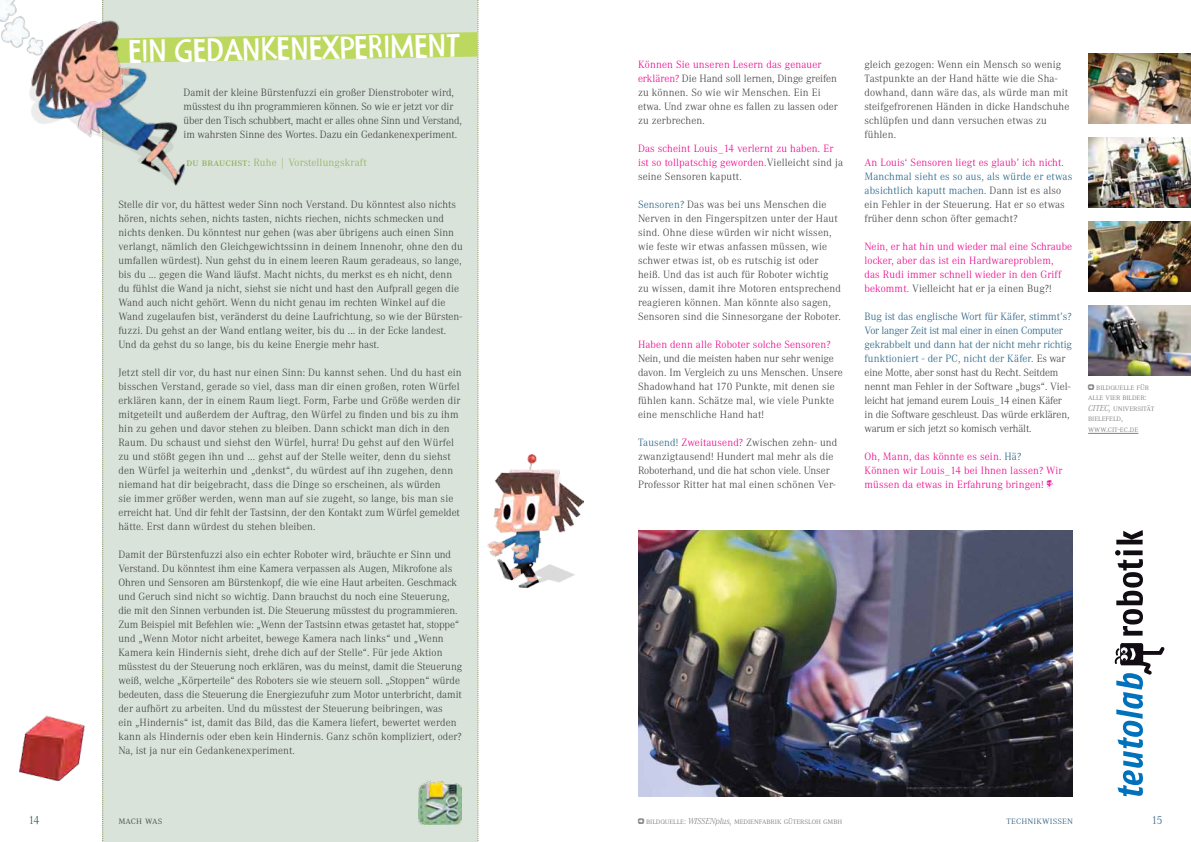
<style>
.page{position:relative;width:1191px;height:842px;background:#fff}
.page>*{position:absolute;margin:0;border:0;box-sizing:border-box;transform-origin:0 0}
.t1{font:32px "Frutimex Condensed";color:#fff}
.t2{font:300 12px "Corporate A";color:#295d5e}
.t3{font:300 12px "Corporate A";color:#3d688b}
.t4{font:300 11px/14px "Corporate A";letter-spacing:.01em;color:#414042}
.t5{font:300 11px/14px "Corporate A";letter-spacing:-.01em;color:#414042}
.t6{font:300 11px/14px "Corporate A";letter-spacing:.015em;color:#ec008c}
.t7{font:300 11px "Corporate A";letter-spacing:.015em;color:#8fb15b}
.t8{font:300 11px "Corporate ASC";letter-spacing:.01em;color:#3d688b}
.t9{font:300 11px "Corporate ASC";letter-spacing:.01em;color:#415449}
.t10{font:300 9px/10.5px "Corporate ASC";letter-spacing:-.01em;color:#808285}
.s1{font-family:"Corporate ASC";font-weight:500}
.s2{color:#ec008c}
.s3{color:#414042}
.s4{color:#235f83}
.s5{font-family:"Frutimex Condensed";font-weight:400}
.s6{font-family:"Corporate A";font-style:italic}
</style>
<div class="page">
<svg style="left:1115px;top:550px;width:28px;height:86px"></svg>
<svg style="left:1116px;top:530px;width:27px;height:14px"></svg>
<svg style="left:1114px;top:643px;width:50px;height:153px"></svg>
<img style="left:20px;top:715px;width:65px;height:65px">
<img style="left:487px;top:455px;width:96px;height:133px">
<img style="left:638px;top:530px;width:434px;height:266px">
<img style="left:1088px;top:54px;width:103px;height:70px">
<img style="left:1088px;top:222px;width:103px;height:70px">
<img style="left:1088px;top:306px;width:103px;height:70px">
<img style="left:1088px;top:138px;width:103px;height:70px">
<div style="left:102px;top:0;width:377px;height:842px;background:#dae3da"></div>
<img style="left:0;top:0;width:248px;height:216px">
<hr style="left:1088px;top:433px;width:50px;height:1px;background:#808285">
<img style="left:418px;top:781px;width:44px;height:43px">
<h1 class="t1" style="left:128px;top:31px;width:333px;rotate:-1deg">ein Gedan kenexperiment</h1>
<p class="t5" style="left:184px;top:85px;width:280px">Damit der kleine Bürstenfuzzi ein großer Dienstroboter wird, müsstest du ihn programmieren können. So wie er jetzt vor dir über den Tisch schubbert, macht er alles ohne Sinn und Verstand, im wahrsten Sinne des Wortes. Dazu ein Gedankenexperiment.</p>
<p class="t7" style="left:186px;top:156px;width:182px"><span class="s1">du brauchst:</span> Ruhe | Vorstellungskraft</p>
<p class="t4" style="left:118px;top:197px;width:346px">Stelle dir vor, du hättest weder Sinn noch Verstand. Du könntest also nichts hören, nichts sehen, nichts tasten, nichts riechen, nichts schmecken und nichts denken. Du könntest nur gehen (was aber übrigens auch einen Sinn verlangt, nämlich den Gleichgewichtssinn in deinem Innenohr, ohne den du umfallen würdest). Nun gehst du in einem leeren Raum geradeaus, so lange, bis du ... gegen die Wand läufst. Macht nichts, du merkst es eh nicht, denn du fühlst die Wand ja nicht, siehst sie nicht und hast den Aufprall gegen die Wand auch nicht gehört. Wenn du nicht genau im rechten Winkel auf die Wand zugelaufen bist, veränderst du deine Laufrichtung, so wie der Bürsten&shy;fuzzi. Du gehst an der Wand entlang weiter, bis du ... in der Ecke landest.<br>Und da gehst du so lange, bis du keine Energie mehr hast.</p>
<p class="t4" style="left:118px;top:366px;width:345px">Jetzt stell dir vor, du hast nur einen Sinn: Du kannst sehen. Und du hast ein bisschen Verstand, gerade so viel, dass man dir einen großen, roten Würfel erklären kann, der in einem Raum liegt. Form, Farbe und Größe werden dir mitgeteilt und außerdem der Auftrag, den Würfel zu finden und bis zu ihm hin zu gehen und davor stehen zu bleiben. Dann schickt man dich in den Raum. Du schaust und siehst den Würfel, hurra! Du gehst auf den Würfel zu und stößt gegen ihn und ... gehst auf der Stelle weiter, denn du siehst den Würfel ja weiterhin und „denkst“, du würdest auf ihn zugehen, denn niemand hat dir beigebracht, dass die Dinge so erscheinen, als würden<br>sie immer größer werden, wenn man auf sie zugeht, so lange, bis man sie erreicht hat. Und dir fehlt der Tastsinn, der den Kontakt zum Würfel gemeldet hätte. Erst dann würdest du stehen bleiben.</p>
<p class="t4" style="left:118px;top:548px;width:345px">Damit der Bürstenfuzzi also ein echter Roboter wird, bräuchte er Sinn und Verstand. Du könntest ihm eine Kamera verpassen als Augen, Mikrofone als Ohren und Sensoren am Bürstenkopf, die wie eine Haut arbeiten. Geschmack und Geruch sind nicht so wichtig. Dann brauchst du noch eine Steuerung, die mit den Sinnen verbunden ist. Die Steuerung müsstest du programmieren.<br>Zum Beispiel mit Befehlen wie: „Wenn der Tastsinn etwas getastet hat, stoppe“ und „Wenn Motor nicht arbeitet, bewege Kamera nach links“ und „Wenn Kamera kein Hindernis sieht, drehe dich auf der Stelle“. Für jede Aktion müsstest du der Steuerung noch erklären, was du meinst, damit die Steuerung weiß, welche „Körperteile“ des Roboters sie wie steuern soll. „Stoppen“ würde bedeuten, dass die Steuerung die Energiezufuhr zum Motor unterbricht, damit der aufhört zu arbeiten. Und du müsstest der Steuerung beibringen, was<br>ein „Hindernis“ ist, damit das Bild, das die Kamera liefert, bewertet werden kann als Hindernis oder eben kein Hindernis. Ganz schön kompliziert, oder?<br>Na, ist ja nur ein Gedankenexperiment.</p>
<p class="t4" style="left:638px;top:57px;width:201px"><span class="s2">Können Sie unseren Lesern das genauer erklären?</span> Die Hand soll lernen, Dinge greifen zu können. So wie wir Menschen. Ein Ei etwa. Und zwar ohne es fallen zu lassen oder zu zerbrechen.</p>
<p class="t6" style="left:638px;top:141px;width:207px">Das scheint Louis_14 verlernt zu haben. Er ist so tollpatschig geworden.<span class="s3">Vielleicht sind ja seine Sensoren kaputt.</span></p>
<p class="t4" style="left:638px;top:197px;width:205px"><span class="s4">Sensoren?</span> Das was bei uns Menschen die Nerven in den Fingerspitzen unter der Haut sind. Ohne diese würden wir nicht wissen, wie feste wir etwas anfassen müssen, wie schwer etwas ist, ob es rutschig ist oder heiß. Und das ist auch für Roboter wichtig zu wissen, damit ihre Motoren entsprechend reagieren können. Man könnte also sagen, Sensoren sind die Sinnesorgane der Roboter.</p>
<p class="t6" style="left:638px;top:337px;width:194px">Haben denn alle Roboter solche Sensoren?</p>
<p class="t4" style="left:638px;top:351px;width:206px">Nein, und die meisten haben nur sehr wenige davon. Im Vergleich zu uns Menschen. Unsere Shadowhand hat 170 Punkte, mit denen sie fühlen kann. Schätze mal, wie viele Punkte eine menschliche Hand hat!</p>
<p class="t4" style="left:638px;top:436px;width:201px"><span class="s4">Tausend!</span> <span class="s2">Zweitausend?</span> Zwischen zehn- und zwanzigtausend! Hundert mal mehr als die Roboterhand, und die hat schon viele. Unser Professor Ritter hat mal einen schönen Ver-</p>
<p class="t4" style="left:864px;top:57px;width:206px">gleich gezogen: Wenn ein Mensch so wenig Tastpunkte an der Hand hätte wie die Sha&shy;dowhand, dann wäre das, als würde man mit steifgefrorenen Händen in dicke Handschuhe schlüpfen und dann versuchen etwas zu fühlen.</p>
<p class="t6" style="left:864px;top:155px;width:201px">An Louis‘ Sensoren liegt es glaub’ ich nicht.</p>
<p class="t4" style="left:864px;top:169px;width:209px"><span class="s4">Manchmal sieht es so aus, als würde er etwas absichtlich kaputt machen.</span> Dann ist es also ein Fehler in der Steuerung. Hat er so etwas früher denn schon öfter gemacht?</p>
<p class="t6" style="left:864px;top:239px;width:209px">Nein, er hat hin und wieder mal eine Schraube locker, aber das ist ein Hardwareproblem,<br>das Rudi immer schnell wieder in den Griff bekommt. <span class="s3">Vielleicht hat er ja einen Bug?!</span></p>
<p class="t5" style="left:864px;top:309px;width:209px"><span class="s4">Bug ist das englische Wort für Käfer, stimmt’s?<br>Vor langer Zeit ist mal einer in einen Computer gekrabbelt und dann hat der nicht mehr richtig funktioniert - der PC, nicht der Käfer.</span> Es war eine Motte, aber sonst hast du Recht. Seitdem nennt man Fehler in der Software „bugs“. Viel&shy;leicht hat jemand eurem Louis_14 einen Käfer in die Software geschleust. Das würde erklären, warum er sich jetzt so komisch verhält.</p>
<p class="t6" style="left:864px;top:450px;width:199px">Oh, Mann, das könnte es sein. <span class="s4">Hä?<br></span>Können wir Louis_14 bei Ihnen lassen? Wir müssen da etwas in Erfahrung bringen! <span class="s5">•</span></p>
<p class="t10" style="left:1088px;top:382px;width:68px"><span class="s5">⁄</span> bildquelle für alle vier bilder:<br><span class="s6">CITEC,</span> universität bielefeld, www.cit-ec.de</p>
<p class="t2" style="left:28px;top:814px;width:13px">14</p>
<p class="t9" style="left:118px;top:815px;width:46px">mach was</p>
<p class="t10" style="left:638px;top:816px;width:206px"><span class="s5">⁄</span> bildquelle: <span class="s6">WISSENplus,</span> medienfabrik gütersloh gmbh</p>
<p class="t8" style="left:1006px;top:815px;width:68px">technikwissen</p>
<p class="t3" style="left:1151px;top:814px;width:13px">15</p>
</div>
